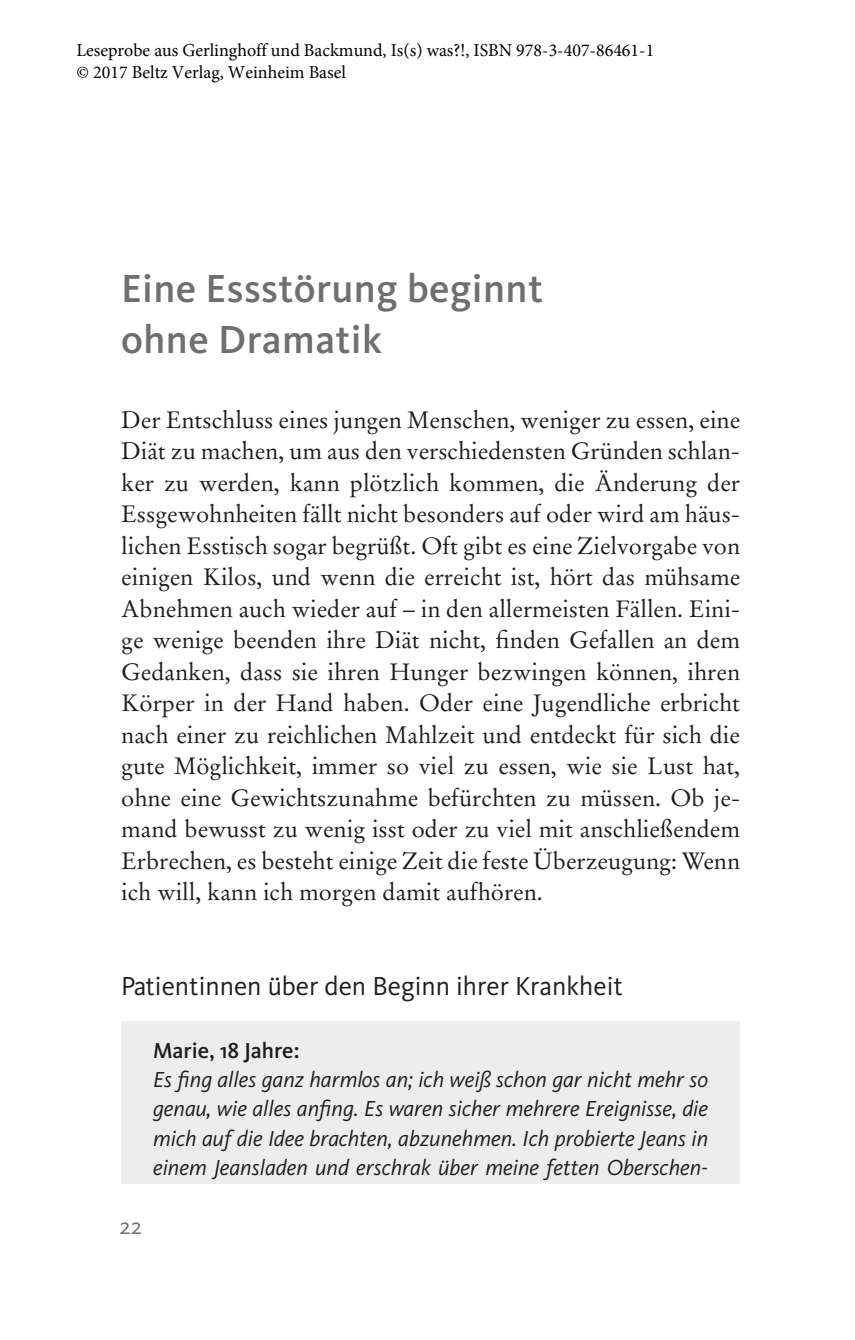
<style>
.page{position:relative;width:855px;height:1340px;background:#fff}
.page>*{position:absolute;margin:0;border:0;box-sizing:border-box;transform-origin:0 0}
.t1{font:500 40.5px/51.8px "Kievit";letter-spacing:.01em;color:#706f6f}
.t2{font:27px "Kievit";color:#1d1d1b}
.t3{font:23.62px/31.5px "Stempel Garamond";color:#1d1d1b;text-align:justify}
.t4{font:23.62px "Kievit";color:#706f6f}
.t5{font:italic 22.5px/29.2px "Kievit";color:#1d1d1b;text-align:justify}
.t6{font:500 22.5px "Kievit";color:#1d1d1b}
.t7{font:18px/21.6px "Minion Pro";color:#000}
</style>
<div class="page">
<div style="left:121px;top:1021px;width:619px;height:162px;background:#ededed"></div>
<p class="t7" style="left:77px;top:40px;width:579px">Leseprobe aus Gerlinghoff und Backmund, Is(s) was?!, ISBN 978-3-407-86461-1 © 2017 Beltz Verlag, Weinheim Basel</p>
<h1 class="t1" style="left:121px;top:262px;width:423px">Eine Essstörung beginnt ohne Dramatik</h1>
<p class="t3" style="left:121px;top:404px;width:620px">Der Entschluss eines jungen Menschen, weniger zu essen, eine Diät zu machen, um aus den verschiedensten Gründen schlan&shy;ker zu werden, kann plötzlich kommen, die Änderung der Essgewohnheiten fällt nicht besonders auf oder wird am häus&shy;lichen Esstisch sogar begrüßt. Oft gibt es eine Zielvorgabe von einigen Kilos, und wenn die erreicht ist, hört das mühsame Abnehmen auch wieder auf – in den allermeisten Fällen. Eini&shy;ge wenige beenden ihre Diät nicht, finden Gefallen an dem Gedanken, dass sie ihren Hunger bezwingen können, ihren Körper in der Hand haben. Oder eine Jugendliche erbricht nach einer zu reichlichen Mahlzeit und entdeckt für sich die gute Möglichkeit, immer so viel zu essen, wie sie Lust hat, ohne eine Gewichtszunahme befürchten zu müssen. Ob je&shy;mand bewusst zu wenig isst oder zu viel mit anschließendem Erbrechen, es besteht einige Zeit die feste Überzeugung: Wenn ich will, kann ich morgen damit aufhören.</p>
<p class="t2" style="left:121px;top:970px;width:503px">Patientinnen über den Beginn ihrer Krankheit</p>
<p class="t6" style="left:153px;top:1037px;width:148px">Marie, 18 Jahre:</p>
<p class="t5" style="left:153px;top:1065px;width:556px">Es fing alles ganz harmlos an; ich weiß schon gar nicht mehr so genau, wie alles anfing. Es waren sicher mehrere Ereignisse, die mich auf die Idee brachten, abzunehmen. Ich probierte Jeans in einem Jeansladen und erschrak über meine fetten Oberschen-</p>
<p class="t4" style="left:120px;top:1212px;width:24px">22</p>
</div>
